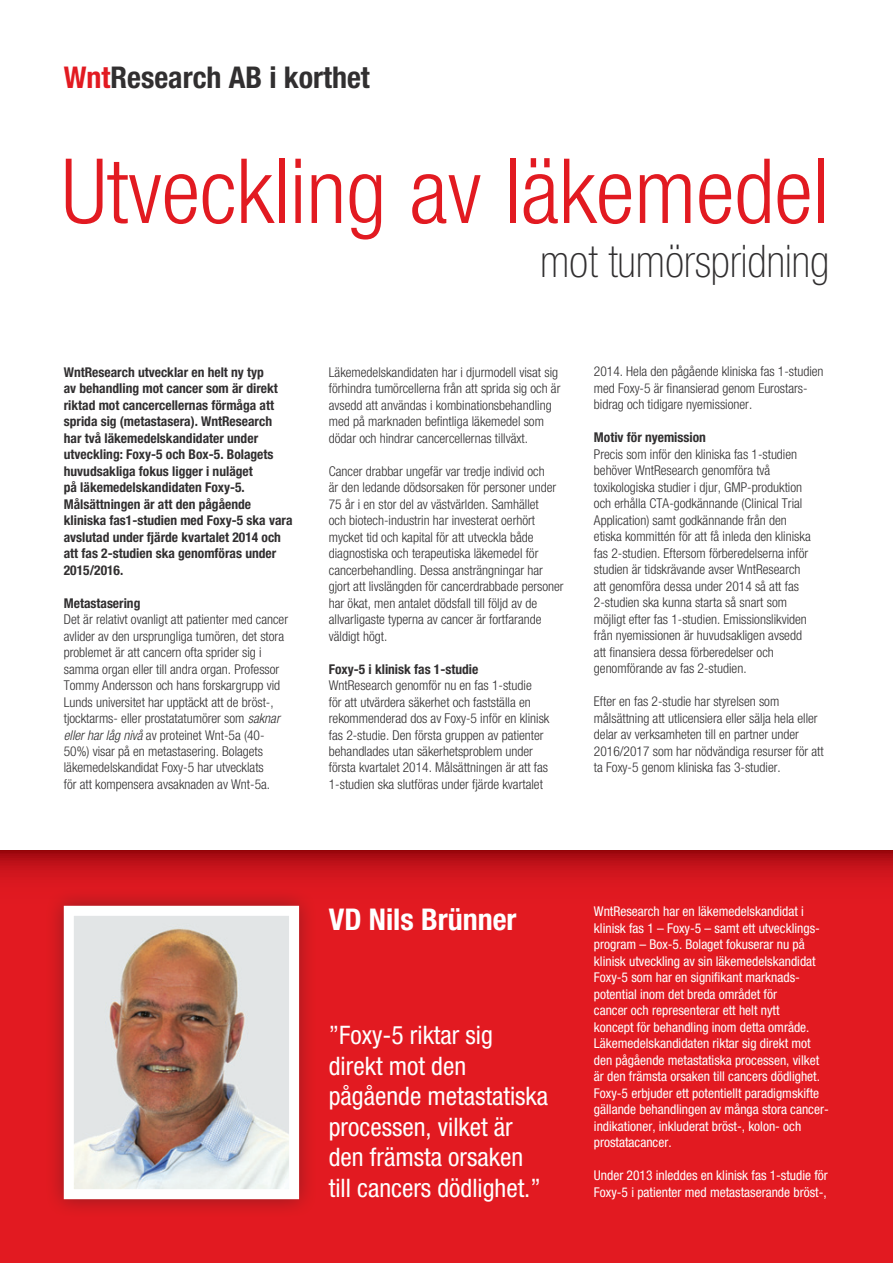
<style>
.page{position:relative;width:893px;height:1263px;background:#fff}
.page>*{position:absolute;margin:0;border:0;box-sizing:border-box;transform-origin:0 0}
.t1{font:300 condensed 90px "Helvetica Neue";color:#e21a21}
.t2{font:100 condensed 45px "Helvetica Neue";color:#312f30}
.t3{font:700 condensed 30px "Helvetica Neue";color:#312f30}
.t4{font:700 condensed 30px "Helvetica Neue";color:#fff}
.t5{font:condensed 25.5px/30.6px "Helvetica Neue";color:#fff}
.t6{font:300 condensed 13.5px/16.5px "Helvetica Neue";color:#312f30}
.t7{font:condensed 13.5px/16.5px "Helvetica Neue";color:#fff}
.t8{font:700 condensed 13.5px/16.5px "Helvetica Neue";color:#312f30}
.s1{color:#e21a21}
.s2{font-style:italic}
</style>
<div class="page">
<svg style="left:0;top:850px;width:893px;height:413px;background:#de1920"></svg>
<div style="left:45px;top:887px;width:273px;height:331px;background:#231f20;opacity:.4"></div>
<img style="left:75px;top:917px;width:213px;height:271px">
<h3 class="t3" style="left:64px;top:59px;width:307px"><span class="s1">Wnt</span>Research AB i korthet</h3>
<h1 class="t1" style="left:62px;top:140px;width:769px">Utveckling av läkemedel</h1>
<h2 class="t2" style="left:540px;top:236px;width:291px">mot tumörspridning</h2>
<p class="t8" style="left:64px;top:363px;width:230px">WntResearch utvecklar en helt ny typ<br>av behandling mot cancer som är direkt riktad mot cancercellernas förmåga att sprida sig (metastasera). WntResearch har två läkemedelskandidater under utveckling: Foxy-5 och Box-5. Bolagets huvudsakliga fokus ligger i nuläget<br>på läkemedelskandidaten Foxy-5.<br>Målsättningen är att den pågående kliniska fas1-studien med Foxy-5 ska vara avslutad under fjärde kvartalet 2014 och att fas 2-studien ska genomföras under 2015/2016.</p>
<p class="t8" style="left:64px;top:594px;width:78px">Metastasering</p>
<p class="t6" style="left:64px;top:611px;width:226px">Det är relativt ovanligt att patienter med cancer avlider av den ursprungliga tumören, det stora problemet är att cancern ofta sprider sig i samma organ eller till andra organ. Professor Tommy Andersson och hans forskargrupp vid Lunds universitet har upptäckt att de bröst-, tjocktarms- eller prostatatumörer som <span class="s2">saknar eller har låg nivå</span> av proteinet Wnt-5a (40- 50%) visar på en metastasering. Bolagets läkemedelskandidat Foxy-5 har utvecklats<br>för att kompensera avsaknaden av Wnt-5a.</p>
<p class="t6" style="left:329px;top:363px;width:233px">Läkemedelskandidaten har i djurmodell visat sig förhindra tumörcellerna från att sprida sig och är avsedd att användas i kombinationsbehandling med på marknaden befintliga läkemedel som dödar och hindrar cancercellernas tillväxt.</p>
<p class="t6" style="left:329px;top:462px;width:236px">Cancer drabbar ungefär var tredje individ och<br>är den ledande dödsorsaken för personer under 75 år i en stor del av västvärlden. Samhället<br>och biotech-industrin har investerat oerhört mycket tid och kapital för att utveckla både diagnostiska och terapeutiska läkemedel för cancerbehandling. Dessa ansträngningar har gjort att livslängden för cancerdrabbade personer har ökat, men antalet dödsfall till följd av de allvarligaste typerna av cancer är fortfarande väldigt högt.</p>
<p class="t8" style="left:329px;top:660px;width:151px">Foxy-5 i klinisk fas 1-studie</p>
<p class="t6" style="left:329px;top:677px;width:222px">WntResearch genomför nu en fas 1-studie<br>för att utvärdera säkerhet och fastställa en rekommenderad dos av Foxy-5 inför en klinisk fas 2-studie. Den första gruppen av patienter behandlades utan säkerhetsproblem under första kvartalet 2014. Målsättningen är att fas 1-studien ska slutföras under fjärde kvartalet</p>
<p class="t6" style="left:594px;top:363px;width:231px">2014. Hela den pågående kliniska fas 1-studien med Foxy-5 är finansierad genom Eurostars&shy;bidrag och tidigare nyemissioner.</p>
<p class="t8" style="left:594px;top:429px;width:114px">Motiv för nyemission</p>
<p class="t6" style="left:594px;top:446px;width:218px">Precis som inför den kliniska fas 1-studien behöver WntResearch genomföra två toxikologiska studier i djur, GMP-produktion och erhålla CTA-godkännande (Clinical Trial Application) samt godkännande från den etiska kommittén för att få inleda den kliniska fas 2-studien. Eftersom förberedelserna inför studien är tidskrävande avser WntResearch att genomföra dessa under 2014 så att fas 2-studien ska kunna starta så snart som möjligt efter fas 1-studien. Emissionslikviden från nyemissionen är huvudsakligen avsedd att finansiera dessa förberedelser och genomförande av fas 2-studien.</p>
<p class="t6" style="left:594px;top:693px;width:231px">Efter en fas 2-studie har styrelsen som målsättning att utlicensiera eller sälja hela eller delar av verksamheten till en partner under 2016/2017 som har nödvändiga resurser för att ta Foxy-5 genom kliniska fas 3-studier.</p>
<h3 class="t4" style="left:329px;top:901px;width:189px">VD Nils Brünner</h3>
<h3 class="t5" style="left:329px;top:1019px;width:221px">”Foxy-5 riktar sig direkt mot den pågående metastatiska processen, vilket är den främsta orsaken till cancers dödlighet.”</h3>
<p class="t7" style="left:594px;top:903px;width:235px">WntResearch har en läkemedelskandidat i klinisk fas 1 – Foxy-5 – samt ett utvecklings&shy;program – Box-5. Bolaget fokuserar nu på klinisk utveckling av sin läkemedelskandidat Foxy-5 som har en signifikant marknads&shy;potential inom det breda området för<br>cancer och representerar ett helt nytt<br>koncept för behandling inom detta område.<br>Läkemedelskandidaten riktar sig direkt mot den pågående metastatiska processen, vilket är den främsta orsaken till cancers dödlighet.<br>Foxy-5 erbjuder ett potentiellt paradigmskifte gällande behandlingen av många stora cancer&shy;indikationer, inkluderat bröst-, kolon- och prostatacancer.</p>
<p class="t7" style="left:594px;top:1167px;width:236px">Under 2013 inleddes en klinisk fas 1-studie för<br>Foxy-5 i patienter med metastaserande bröst-,</p>
</div>
